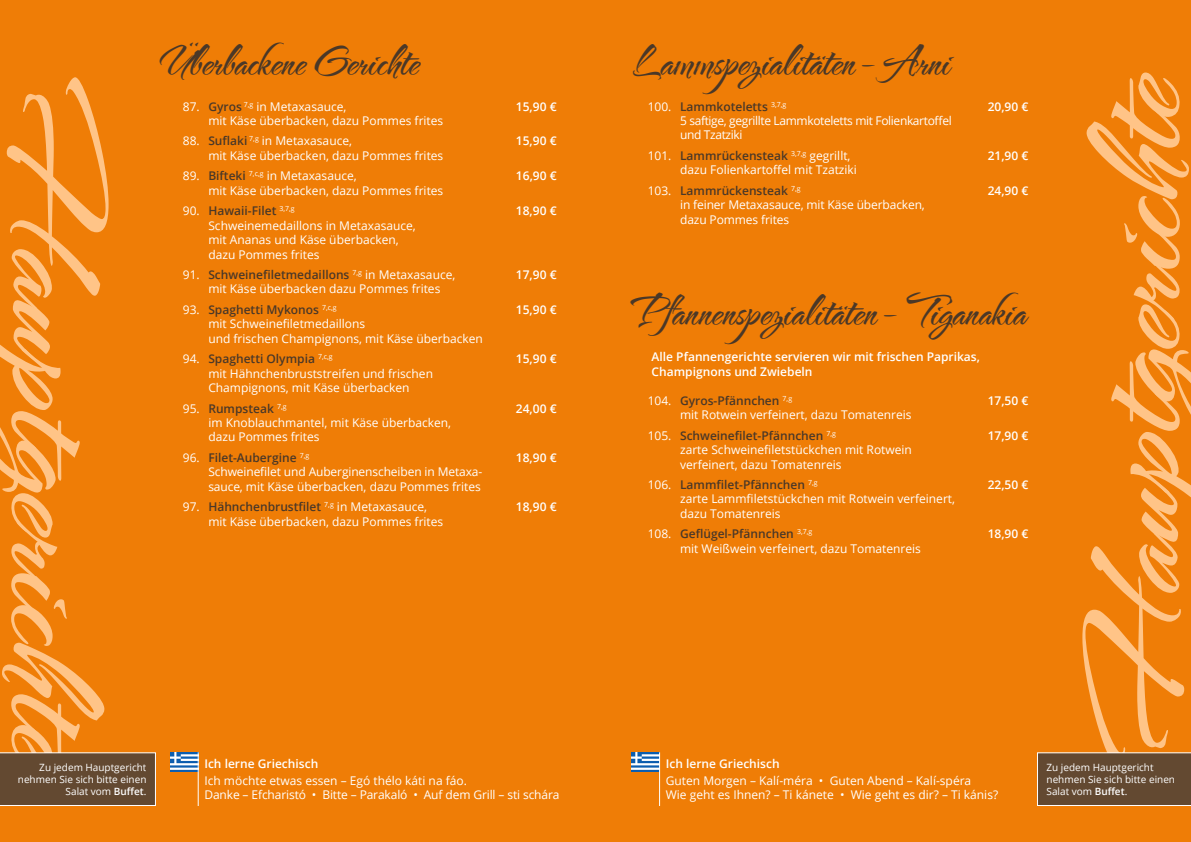
<style>
.page{position:relative;width:1191px;height:842px;background:#ef7d06}
.page>*{position:absolute;margin:0;border:0;box-sizing:border-box;transform-origin:0 0}
.t1{font:145px "The Nauti Gal ROB";color:#ffc487;scale:1.25 1}
.t2{font:48px "The Nauti Gal ROB";color:#4a3828}
.t3{font:12px/14.4px "Open Sans";color:#fff}
.t4{font:600 12px/14.4px "Open Sans";color:#fff}
.t5{font:12px/14.4px "Open Sans";letter-spacing:-.03em;color:#fff}
.t6{font:10px/12px "Open Sans";color:#fff}
.s1{font-weight:600;color:#4a3828}
.s2{font-weight:600}
</style>
<div class="page">
<img style="left:170px;top:752px;width:28px;height:19px">
<hr style="left:198px;top:752px;width:1px;height:54px;background:#fff">
<div style="left:1037px;top:752px;width:154px;height:54px;background:#634931"></div>
<div style="left:0;top:752px;width:156px;height:54px;background:#634931"></div>
<img style="left:631px;top:752px;width:28px;height:19px">
<hr style="left:659px;top:752px;width:1px;height:54px;background:#fff">
<h2 class="t2" style="left:160px;top:36px;width:259px">Überbackene Gerichte</h2>
<h2 class="t2" style="left:631px;top:36px;width:319px">Lammspezialitäten – Arni</h2>
<h1 class="t1" style="left:131px;top:76px;width:556px;rotate:90deg">Hauptgerichte</h1>
<h1 class="t1" style="left:1060px;top:765px;width:556px;rotate:-90deg">Hauptgerichte</h1>
<p class="t5" style="left:680px;top:99px;width:273px;text-indent:-32px">100. <span class="s1">Lammkoteletts</span> <sup>3,7,g<br></sup>5 saftige, gegrillte Lammkoteletts mit Folienkartoffel und Tzatziki</p>
<p class="t4" style="left:987px;top:99px;width:42px">20,90 €</p>
<p class="t3" style="left:680px;top:148px;width:178px;text-indent:-32px">101. <span class="s1">Lammrückensteak</span> <sup>3,7,g</sup> gegrillt, dazu Folienkartoffel mit Tzatziki</p>
<p class="t4" style="left:987px;top:148px;width:42px">21,90 €</p>
<p class="t3" style="left:680px;top:183px;width:246px;text-indent:-32px">103. <span class="s1">Lammrückensteak</span> <sup>7,g<br></sup>in feiner Metaxasauce, mit Käse überbacken, dazu Pommes frites</p>
<p class="t4" style="left:987px;top:183px;width:42px">24,90 €</p>
<p class="t3" style="left:208px;top:99px;width:236px;text-indent:-26px">87. <span class="s1">Gyros</span> <sup>7,g</sup> in Metaxasauce,<br>mit Käse überbacken, dazu Pommes frites</p>
<p class="t4" style="left:516px;top:99px;width:42px">15,90 €</p>
<p class="t3" style="left:208px;top:134px;width:236px;text-indent:-26px">88. <span class="s1">Suflaki</span> <sup>7,g</sup> in Metaxasauce,<br>mit Käse überbacken, dazu Pommes frites</p>
<p class="t4" style="left:516px;top:134px;width:42px">15,90 €</p>
<p class="t3" style="left:208px;top:168px;width:236px;text-indent:-26px">89. <span class="s1">Bifteki</span> <sup>7,c,g</sup> in Metaxasauce,<br>mit Käse überbacken, dazu Pommes frites</p>
<p class="t4" style="left:516px;top:169px;width:42px">16,90 €</p>
<p class="t3" style="left:208px;top:203px;width:209px;text-indent:-25px">90. <span class="s1">Hawaii-Filet</span> <sup>3,7,g<br></sup>Schweinemedaillons in Metaxasauce, mit Ananas und Käse überbacken, dazu Pommes frites</p>
<p class="t4" style="left:516px;top:203px;width:42px">18,90 €</p>
<p class="t3" style="left:208px;top:267px;width:248px;text-indent:-26px">91. <span class="s1">Schweinefiletmedaillons</span> <sup>7,g</sup> in Metaxasauce, mit Käse überbacken dazu Pommes frites</p>
<p class="t4" style="left:516px;top:267px;width:42px">17,90 €</p>
<p class="t3" style="left:208px;top:302px;width:276px;text-indent:-25px">93. <span class="s1">Spaghetti Mykonos</span> <sup>7,c,g<br></sup>mit Schweinefiletmedaillons<br>und frischen Champignons, mit Käse überbacken</p>
<p class="t4" style="left:516px;top:302px;width:42px">15,90 €</p>
<p class="t3" style="left:208px;top:351px;width:226px;text-indent:-26px">94. <span class="s1">Spaghetti Olympia</span> <sup>7,c,g<br></sup>mit Hähnchenbruststreifen und frischen<br>Champignons, mit Käse überbacken</p>
<p class="t4" style="left:516px;top:351px;width:42px">15,90 €</p>
<p class="t3" style="left:208px;top:401px;width:244px;text-indent:-26px">95. <span class="s1">Rumpsteak</span> <sup>7,g<br></sup>im Knoblauchmantel, mit Käse überbacken, dazu Pommes frites</p>
<p class="t4" style="left:516px;top:401px;width:42px">24,00 €</p>
<p class="t3" style="left:208px;top:450px;width:275px;text-indent:-26px">96. <span class="s1">Filet-Aubergine</span> <sup>7,g<br></sup>Schweinefilet und Auberginenscheiben in Metaxa&shy;sauce, mit Käse überbacken, dazu Pommes frites</p>
<p class="t4" style="left:516px;top:450px;width:42px">18,90 €</p>
<p class="t3" style="left:208px;top:499px;width:236px;text-indent:-25px">97. <span class="s1">Hähnchenbrustfilet</span> <sup>7,g</sup> in Metaxasauce, mit Käse überbacken, dazu Pommes frites</p>
<p class="t4" style="left:516px;top:499px;width:42px">18,90 €</p>
<h2 class="t2" style="left:631px;top:285px;width:395px">Pfannenspezialitäten – Tiganakia</h2>
<p class="t4" style="left:651px;top:350px;width:330px">Alle Pfannengerichte servieren wir mit frischen Paprikas,<br>Champignons und Zwiebeln</p>
<p class="t3" style="left:680px;top:393px;width:233px;text-indent:-32px">104. <span class="s1">Gyros-Pfännchen</span> <sup>7,g<br></sup>mit Rotwein verfeinert, dazu Tomatenreis</p>
<p class="t4" style="left:987px;top:393px;width:42px">17,50 €</p>
<p class="t3" style="left:680px;top:428px;width:233px;text-indent:-32px">105. <span class="s1">Schweinefilet-Pfännchen</span> <sup>7,g<br></sup>zarte Schweinefiletstückchen mit Rotwein verfeinert, dazu Tomatenreis</p>
<p class="t4" style="left:987px;top:428px;width:42px">17,90 €</p>
<p class="t3" style="left:680px;top:477px;width:276px;text-indent:-32px">106. <span class="s1">Lammfilet-Pfännchen</span> <sup>7,g<br></sup>zarte Lammfiletstückchen mit Rotwein verfeinert, dazu Tomatenreis</p>
<p class="t4" style="left:987px;top:477px;width:42px">22,50 €</p>
<p class="t3" style="left:680px;top:526px;width:242px;text-indent:-32px">108. <span class="s1">Geflügel-Pfännchen</span> <sup>3,7,g<br></sup>mit Weißwein verfeinert, dazu Tomatenreis</p>
<p class="t4" style="left:987px;top:527px;width:42px">18,90 €</p>
<p class="t4" style="left:204px;top:756px;width:115px">Ich lerne Griechisch</p>
<p class="t3" style="left:204px;top:773px;width:357px">Ich möchte etwas essen – Egó thélo káti na fáo.<br>Danke – Efcharistó • Bitte – Parakaló • Auf dem Grill – sti schára</p>
<p class="t4" style="left:666px;top:756px;width:115px">Ich lerne Griechisch</p>
<p class="t3" style="left:666px;top:773px;width:334px">Guten Morgen – Kalí-méra • Guten Abend – Kalí-spéra<br>Wie geht es Ihnen? – Ti kánete • Wie geht es dir? – Ti kánis?</p>
<p class="t6" style="left:18px;top:761px;width:130px;text-align:right">Zu jedem Hauptgericht nehmen Sie sich bitte einen<br>Salat vom <span class="s2">Buffet</span>.</p>
<p class="t6" style="left:1046px;top:761px;width:130px">Zu jedem Hauptgericht nehmen Sie sich bitte einen<br>Salat vom <span class="s2">Buffet</span>.</p>
</div>
